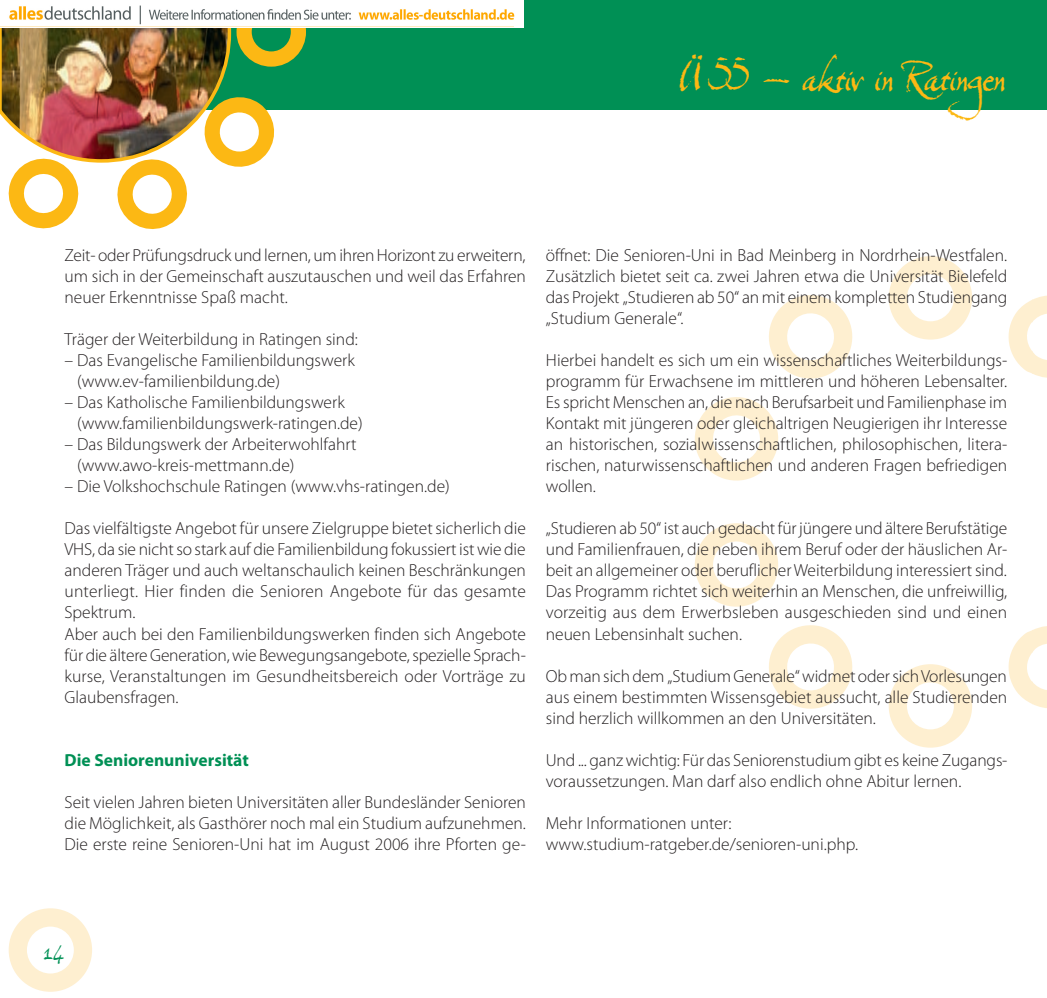
<style>
.page{position:relative;width:1047px;height:998px;background:#fff}
.page>*{position:absolute;margin:0;border:0;box-sizing:border-box;transform-origin:0 0}
.t1{font:45.5px "Expectation Std";color:#fcb814}
.t2{font:26.25px "Expectation Std";color:#009055}
.t3{font:300 17.5px/21px "Myriad Pro";color:#231f20;text-align:justify}
.t4{font:700 17.5px "Myriad Pro";color:#009055}
</style>
<div class="page">
<div style="left:0;top:0;width:1032px;height:109px;background:#009055"></div>
<img style="left:0;top:28px;width:306px;height:201px">
<svg style="left:9px;top:908px;width:83px;height:83px"></svg>
<svg style="left:888px;top:256px;width:84px;height:83px"></svg>
<svg style="left:769px;top:295px;width:84px;height:84px"></svg>
<svg style="left:695px;top:397px;width:83px;height:84px"></svg>
<svg style="left:695px;top:523px;width:83px;height:84px"></svg>
<svg style="left:769px;top:625px;width:84px;height:84px"></svg>
<svg style="left:888px;top:664px;width:84px;height:83px"></svg>
<div style="left:1032px;top:0;width:15px;height:109px;background:#009055"></div>
<svg style="left:1008px;top:626px;width:39px;height:82px"></svg>
<svg style="left:1008px;top:295px;width:39px;height:83px"></svg>
<img style="left:0;top:0;width:523px;height:28px">
<h1 class="t1" style="left:681px;top:48px;width:325px">Ü 55 – aktiv in Ratingen</h1>
<p class="t3" style="left:64px;top:245px;width:463px">Zeit- oder Prüfungsdruck und lernen, um ihren Horizont zu erweitern, um sich in der Gemeinschaft auszutauschen und weil das Erfahren neuer Erkenntnisse Spaß macht.</p>
<p class="t3" style="left:64px;top:329px;width:295px">Träger der Weiterbildung in Ratingen sind:</p>
<p class="t3" style="left:77px;top:350px;width:279px;text-indent:-13px">– Das Evangelische Familienbildungswerk (www.ev-familienbildung.de)</p>
<p class="t3" style="left:77px;top:392px;width:287px;text-indent:-13px">– Das Katholische Familienbildungswerk (www.familienbildungswerk-ratingen.de)</p>
<p class="t3" style="left:77px;top:434px;width:281px;text-indent:-13px">– Das Bildungswerk der Arbeiterwohlfahrt (www.awo-kreis-mettmann.de)</p>
<p class="t3" style="left:64px;top:476px;width:387px">– Die Volkshochschule Ratingen (www.vhs-ratingen.de)</p>
<p class="t3" style="left:64px;top:518px;width:463px;text-align:left">Das vielfältigste Angebot für unsere Zielgruppe bietet sicherlich die VHS, da sie nicht so stark auf die Familienbildung fokussiert ist wie die anderen Träger und auch weltanschaulich keinen Beschränkungen unterliegt. Hier finden die Senioren Angebote für das gesamte Spektrum.<br>Aber auch bei den Familienbildungswerken finden sich Angebote für die ältere Generation, wie Bewegungsangebote, spezielle Sprach&shy;kurse, Veranstaltungen im Gesundheitsbereich oder Vorträge zu Glaubensfragen.</p>
<p class="t4" style="left:64px;top:749px;width:186px">Die Seniorenuniversität</p>
<p class="t3" style="left:64px;top:791px;width:463px">Seit vielen Jahren bieten Universitäten aller Bundesländer Senioren die Möglichkeit, als Gasthörer noch mal ein Studium aufzunehmen.<br>Die erste reine Senioren-Uni hat im August 2006 ihre Pforten ge-</p>
<p class="t3" style="left:546px;top:245px;width:463px">öffnet: Die Senioren-Uni in Bad Meinberg in Nordrhein-Westfalen.<br>Zusätzlich bietet seit ca. zwei Jahren etwa die Universität Bielefeld das Projekt „Studieren ab 50“ an mit einem kompletten Studiengang „Studium Generale“.</p>
<p class="t3" style="left:546px;top:350px;width:463px">Hierbei handelt es sich um ein wissenschaftliches Weiterbildungs&shy;programm für Erwachsene im mittleren und höheren Lebensalter.<br>Es spricht Menschen an, die nach Berufsarbeit und Familienphase im Kontakt mit jüngeren oder gleichaltrigen Neugierigen ihr Interesse an historischen, sozialwissenschaftlichen, philosophischen, litera&shy;rischen, naturwissenschaftlichen und anderen Fragen befriedigen wollen.</p>
<p class="t3" style="left:546px;top:518px;width:463px">„Studieren ab 50“ ist auch gedacht für jüngere und ältere Berufstätige und Familienfrauen, die neben ihrem Beruf oder der häuslichen Ar&shy;beit an allgemeiner oder beruflicher Weiterbildung interessiert sind.<br>Das Programm richtet sich weiterhin an Menschen, die unfreiwillig, vorzeitig aus dem Erwerbsleben ausgeschieden sind und einen neuen Lebensinhalt suchen.</p>
<p class="t3" style="left:546px;top:665px;width:463px">Ob man sich dem „Studium Generale“ widmet oder sich Vorlesungen aus einem bestimmten Wissensgebiet aussucht, alle Studierenden sind herzlich willkommen an den Universitäten.</p>
<p class="t3" style="left:546px;top:749px;width:463px">Und ... ganz wichtig: Für das Seniorenstudium gibt es keine Zugangs&shy;voraussetzungen. Man darf also endlich ohne Abitur lernen.</p>
<p class="t3" style="left:546px;top:812px;width:314px">Mehr Informationen unter: www.studium-ratgeber.de/senioren-uni.php.</p>
<h2 class="t2" style="left:44px;top:933px;width:22px">14</h2>
</div>
